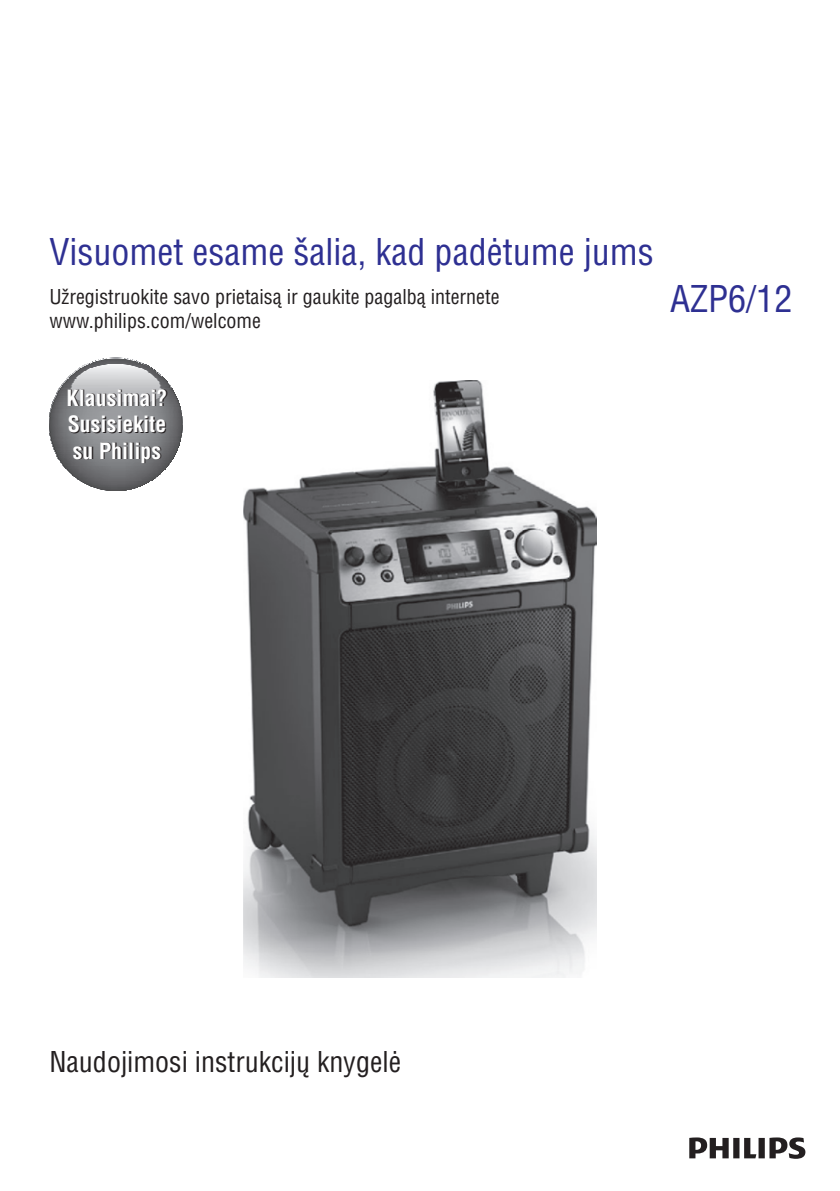
<style>
.page{position:relative;width:840px;height:1191px;background:#fff}
.page>*{position:absolute;margin:0;border:0;box-sizing:border-box;transform-origin:0 0}
.t1{font:36px "Rim Helvetica Condensed";color:#2e3092}
.t2{font:28px "Rim Helvetica Condensed";color:#231f20}
.t3{font:700 21.8px/26.2px "Rim Helvetica Condensed";color:#fff;text-align:justify}
.t4{font:20px/23.6px "Rim Helvetica Condensed";color:#231f20}
</style>
<div class="page">
<img style="left:243px;top:380px;width:353px;height:597px">
<svg style="left:689px;top:1137px;width:116px;height:21px"></svg>
<svg style="left:102px;top:489px;width:28px;height:2px"></svg>
<img style="left:98px;top:488px;width:36px;height:1px">
<img style="left:95px;top:487px;width:41px;height:1px">
<img style="left:92px;top:486px;width:47px;height:1px">
<img style="left:87px;top:484px;width:58px;height:2px">
<img style="left:49px;top:410px;width:133px;height:74px">
<img style="left:51px;top:403px;width:129px;height:7px">
<img style="left:53px;top:398px;width:125px;height:5px">
<img style="left:55px;top:395px;width:122px;height:3px">
<img style="left:56px;top:391px;width:119px;height:4px">
<img style="left:58px;top:388px;width:115px;height:4px">
<img style="left:60px;top:385px;width:111px;height:3px">
<img style="left:62px;top:383px;width:107px;height:3px">
<img style="left:64px;top:381px;width:103px;height:2px">
<img style="left:66px;top:379px;width:100px;height:2px">
<img style="left:67px;top:377px;width:97px;height:2px">
<img style="left:69px;top:375px;width:93px;height:2px">
<img style="left:70px;top:374px;width:90px;height:2px">
<img style="left:72px;top:373px;width:87px;height:1px">
<img style="left:74px;top:371px;width:83px;height:2px">
<img style="left:76px;top:370px;width:80px;height:2px">
<img style="left:77px;top:369px;width:77px;height:2px">
<img style="left:79px;top:368px;width:73px;height:1px">
<img style="left:80px;top:367px;width:70px;height:1px">
<img style="left:82px;top:366px;width:67px;height:1px">
<img style="left:84px;top:365px;width:63px;height:1px">
<img style="left:86px;top:364px;width:59px;height:1px">
<img style="left:88px;top:363px;width:56px;height:1px">
<img style="left:92px;top:361px;width:47px;height:2px">
<img style="left:95px;top:360px;width:41px;height:2px">
<img style="left:98px;top:360px;width:35px;height:1px">
<svg style="left:102px;top:358px;width:27px;height:2px"></svg>
<h1 class="t1" style="left:49px;top:238px;width:605px">Visuomet esame ðalia, kad padëtume jums</h1>
<p class="t4" style="left:49px;top:287px;width:451px">Uþregistruokite savo prietaisà ir gaukite pagalbà internete www.philips.com/welcome</p>
<h1 class="t1" style="left:669px;top:285px;width:124px">AZP6/12</h1>
<p class="t3" style="left:66px;top:387px;width:102px">Klausimai?<br>Susisiekite su Philips</p>
<h2 class="t2" style="left:49px;top:1050px;width:353px">Naudojimosi instrukcijø knygelë</h2>
</div>
